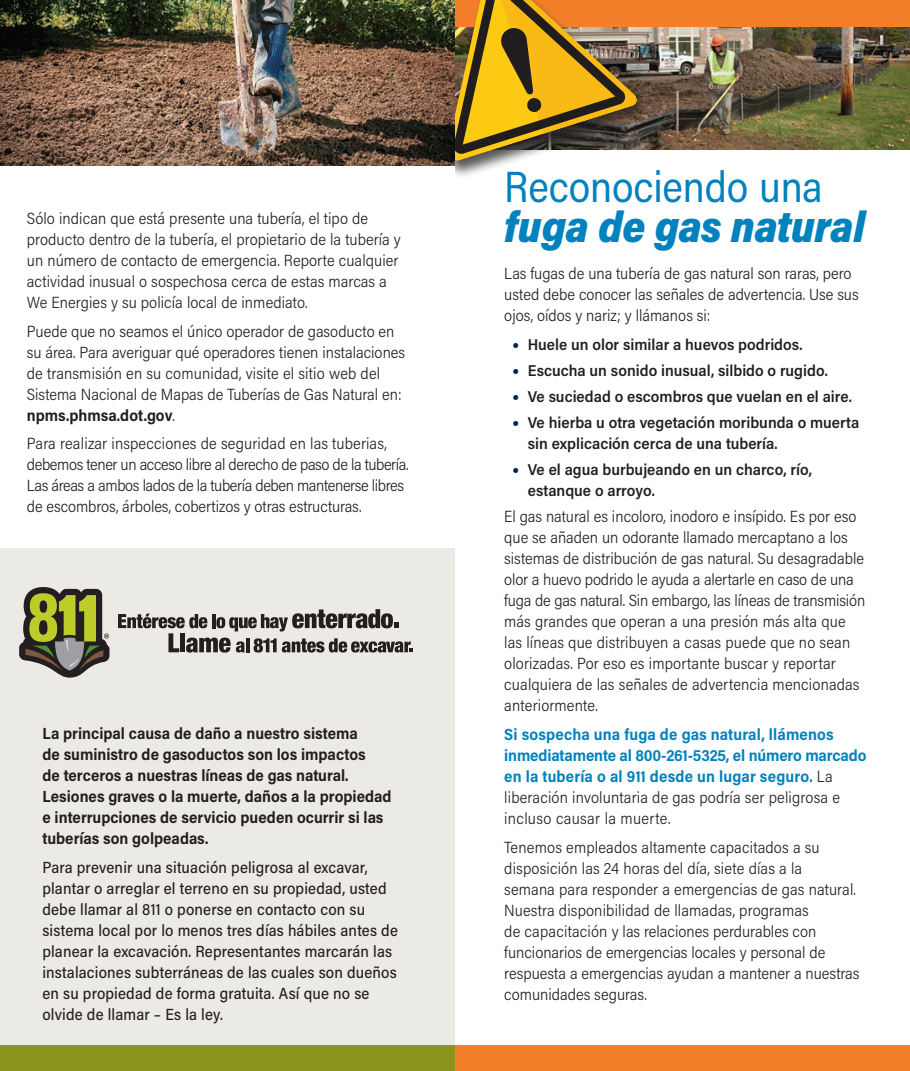
<style>
.page{position:relative;width:910px;height:1071px;background:#fff}
.page>*{position:absolute;margin:0;border:0;box-sizing:border-box;transform-origin:0 0}
.t1{font:italic 900 43.75px "Acumin Pro Semi Cond";letter-spacing:-.01em;color:#0082be;scale:.94 1}
.t2{font:43.75px "Acumin Pro Semi Cond";letter-spacing:-.005em;color:#0082be;scale:.94 1}
.t3{font:300 16.1px/21px "Acumin Pro Semi Cond";color:#231f20}
.t4{font:500 16.1px/21px "Acumin Pro Semi Cond";letter-spacing:.01em;color:#231f20}
.t5{font:700 16.1px/21px "Acumin Pro Semi Cond";color:#231f20}
.t6{font:700 16.1px/21px "Acumin Pro Semi Cond";letter-spacing:.005em;color:#0082be}
.t7{font:600 15.75px/21px "Acumin Pro Semi Cond";color:#231f20}
.s1{font-weight:700}
.s2{font-family:"Chaparral Pro";font-weight:700;font-size:17.5px;color:#002349}
.s3{font-weight:300;color:#231f20}
</style>
<div class="page">
<img style="left:0;top:0;width:455px;height:165px">
<div style="left:0;top:548px;width:455px;height:523px;background:#eceae4"></div>
<svg style="left:118px;top:609px;width:295px;height:44px"></svg>
<svg style="left:19px;top:587px;width:91px;height:91px"></svg>
<div style="left:0;top:1046px;width:455px;height:25px;background:#8a951e"></div>
<img style="left:651px;top:27px;width:259px;height:123px">
<div style="left:455px;top:0;width:455px;height:27px;background:#f47f2a"></div>
<div style="left:455px;top:1046px;width:455px;height:25px;background:#f47f2a"></div>
<div style="left:455px;top:0;width:196px;height:180px;background:#231f20;opacity:.75"></div>
<svg style="left:448px;top:0;width:190px;height:162px;background:#a88231"></svg>
<p class="t3" style="left:27px;top:207px;width:376px">Sólo indican que está presente una tubería, el tipo de producto dentro de la tubería, el propietario de la tubería y un número de contacto de emergencia. Reporte cualquier actividad inusual o sospechosa cerca de estas marcas a We Energies y su policía local de inmediato.</p>
<p class="t3" style="left:27px;top:320px;width:380px">Puede que no seamos el único operador de gasoducto en su área. Para averiguar qué operadores tienen instalaciones de transmisión en su comunidad, visite el sitio web del Sistema Nacional de Mapas de Tuberías de Gas Natural en: <span class="s1">npms.phmsa.dot.gov</span>.</p>
<p class="t3" style="left:27px;top:433px;width:383px">Para realizar inspecciones de seguridad en las tuberias, debemos tener un acceso libre al derecho de paso de la tubería.<br>Las áreas a ambos lados de la tubería deben mantenerse libres de escombros, árboles, cobertizos y otras estructuras.</p>
<p class="t5" style="left:42px;top:722px;width:351px">La principal causa de daño a nuestro sistema<br>de suministro de gasoductos son los impactos<br>de terceros a nuestras líneas de gas natural.<br>Lesiones graves o la muerte, daños a la propiedad e interrupciones de servicio pueden ocurrir si las tuberías son golpeadas.</p>
<p class="t4" style="left:42px;top:856px;width:357px">Para prevenir una situación peligrosa al excavar, plantar o arreglar el terreno en su propiedad, usted debe llamar al 811 o ponerse en contacto con su sistema local por lo menos tres días hábiles antes de planear la excavación. Representantes marcarán las instalaciones subterráneas de las cuales son dueños en su propiedad de forma gratuita. Así que no se olvide de llamar – Es la ley.</p>
<h1 class="t2" style="left:504px;top:157px;width:341px">Reconociendo una</h1>
<h1 class="t1" style="left:504px;top:196px;width:385px">fuga de gas natural</h1>
<p class="t3" style="left:504px;top:262px;width:356px">Las fugas de una tubería de gas natural son raras, pero usted debe conocer las señales de advertencia. Use sus ojos, oídos y nariz; y llámanos si:</p>
<p class="t7" style="left:512px;top:333px;width:292px"><span class="s2">•</span> Huele un olor similar a huevos podridos.</p>
<p class="t7" style="left:512px;top:359px;width:317px"><span class="s2">•</span> Escucha un sonido inusual, silbido o rugido.</p>
<p class="t7" style="left:512px;top:385px;width:341px"><span class="s2">•</span> Ve suciedad o escombros que vuelan en el aire.</p>
<p class="t7" style="left:528px;top:411px;width:333px;text-indent:-16px"><span class="s2">•</span> Ve hierba u otra vegetación moribunda o muerta sin explicación cerca de una tubería.</p>
<p class="t7" style="left:528px;top:458px;width:285px;text-indent:-16px"><span class="s2">•</span> Ve el agua burbujeando en un charco, río, estanque o arroyo.</p>
<p class="t3" style="left:504px;top:505px;width:363px">El gas natural es incoloro, inodoro e insípido. Es por eso que se añaden un odorante llamado mercaptano a los sistemas de distribución de gas natural. Su desagradable olor a huevo podrido le ayuda a alertarle en caso de una fuga de gas natural. Sin embargo, las líneas de transmisión más grandes que operan a una presión más alta que las líneas que distribuyen a casas puede que no sean olorizadas. Por eso es importante buscar y reportar cualquiera de las señales de advertencia mencionadas anteriormente.</p>
<p class="t6" style="left:504px;top:723px;width:364px">Si sospecha una fuga de gas natural, llámenos inmediatamente al 800-261-5325, el número marcado en la tubería o al 911 desde un lugar seguro. <span class="s3">La liberación involuntaria de gas podría ser peligrosa e incluso causar la muerte.</span></p>
<p class="t3" style="left:504px;top:836px;width:357px">Tenemos empleados altamente capacitados a su disposición las 24 horas del día, siete días a la<br>semana para responder a emergencias de gas natural.<br>Nuestra disponibilidad de llamadas, programas<br>de capacitación y las relaciones perdurables con funcionarios de emergencias locales y personal de respuesta a emergencias ayudan a mantener a nuestras comunidades seguras.</p>
</div>
